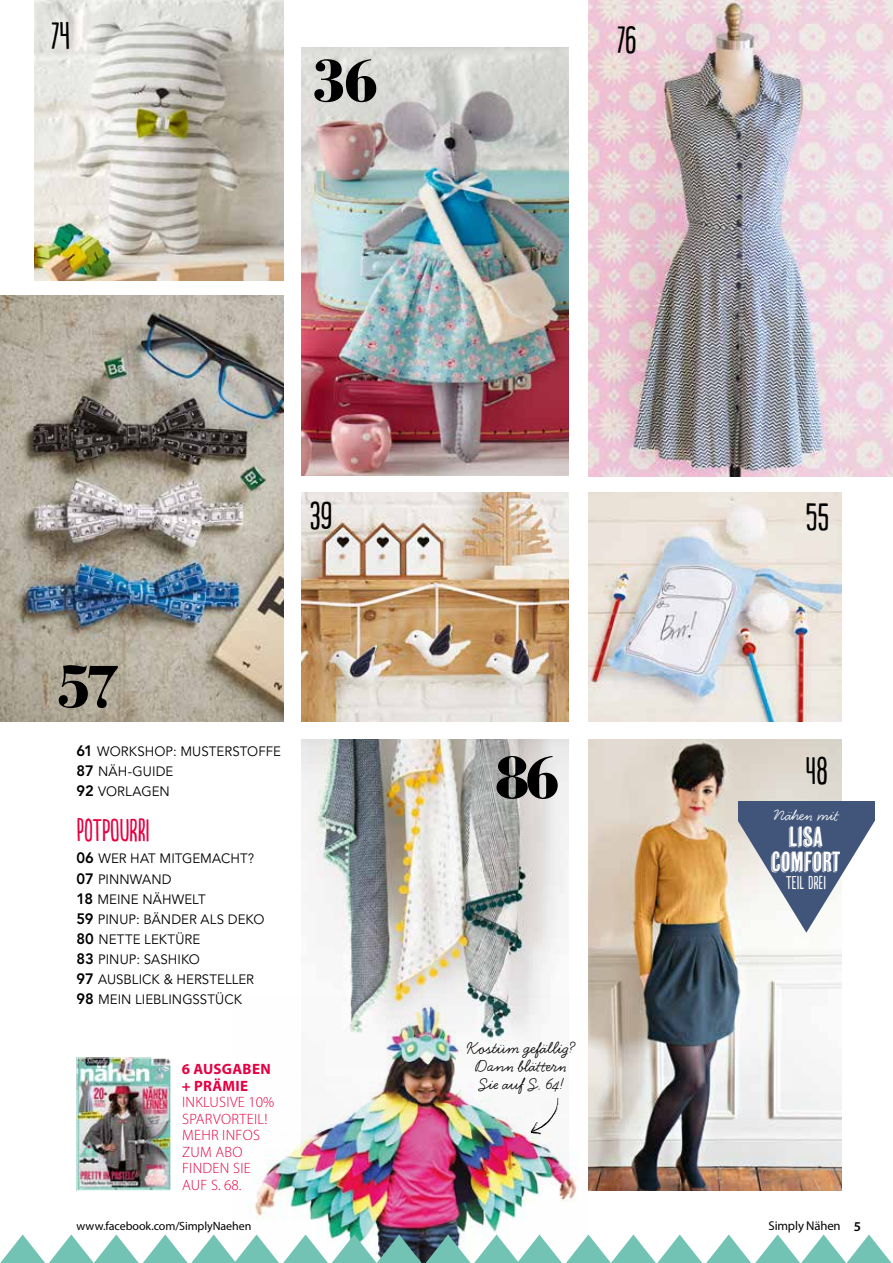
<style>
.page{position:relative;width:893px;height:1263px;background:#fff}
.page>*{position:absolute;margin:0;border:0;box-sizing:border-box;transform-origin:0 0}
.t1{font:900 63px "Bauer Bodoni BT";color:#000}
.t2{font:36px "Populaire";color:#000}
.t3{font:30px "Populaire";letter-spacing:-.005em;color:#e50042}
.t4{font:27.6px/24.3px "Cheap Pine";color:#fff;text-align:center}
.t5{font:18px/18px "Handsome Pro";letter-spacing:.01em;color:#000;text-align:center}
.t6{font:17.7px "Populaire";color:#fff}
.t7{font:17.55px "Handsome Pro";letter-spacing:-.005em;color:#fff}
.t8{font:300 15px/16.5px "Myriad Pro";letter-spacing:.02em;color:#e50042}
.t9{font:700 15px/16.5px "Myriad Pro";letter-spacing:.02em;color:#e50042}
.t10{font:13.5px/20.1px "Avenir";letter-spacing:.005em;color:#000}
.t11{font:12.75px "Myriad Pro";letter-spacing:-.01em;color:#000}
.t12{font:12px "Myriad Pro";letter-spacing:-.005em;color:#000}
.s1{font-weight:800;font-size:15px}
.s2{font-weight:600;font-size:13.5px}
</style>
<div class="page">
<img style="left:301px;top:740px;width:268px;height:257px">
<img style="left:249px;top:997px;width:328px;height:237px">
<img style="left:588px;top:740px;width:254px;height:451px">
<img style="left:588px;top:0;width:305px;height:477px">
<img style="left:588px;top:492px;width:254px;height:230px">
<img style="left:301px;top:492px;width:268px;height:230px">
<img style="left:0;top:296px;width:283px;height:426px">
<img style="left:301px;top:47px;width:268px;height:429px">
<img style="left:34px;top:0;width:249px;height:280px">
<svg style="left:0;top:1234px;width:891px;height:29px"></svg>
<img style="left:79px;top:1059px;width:90px;height:130px">
<div style="left:77px;top:1057px;width:94px;height:134px;border:1px solid #fff"></div>
<div style="left:41px;top:11px;width:40px;height:49px;background:#fff;opacity:.75"></div>
<svg style="left:530px;top:1097px;width:29px;height:37px"></svg>
<svg style="left:738px;top:821px;width:137px;height:112px"></svg>
<div style="left:738px;top:801px;width:137px;height:20px;background:#41557a"></div>
<h2 class="t2" style="left:51px;top:17px;width:21px">74</h2>
<h1 class="t1" style="left:312px;top:41px;width:68px">36</h1>
<h2 class="t2" style="left:617px;top:21px;width:21px">76</h2>
<h2 class="t2" style="left:310px;top:497px;width:23px">39</h2>
<h1 class="t1" style="left:57px;top:646px;width:63px">57</h1>
<p class="t10" style="left:77px;top:742px;width:206px"><span class="s1">61</span> WORKSHOP: MUSTERSTOFFE<br><span class="s1">87</span> NÄH-GUIDE<br><span class="s1">92</span> VORLAGEN</p>
<h3 class="t3" style="left:77px;top:814px;width:75px">POTPOURRI</h3>
<p class="t10" style="left:77px;top:849px;width:189px"><span class="s1">06</span> WER HAT MITGEMACHT?<br><span class="s1">07</span> PINNWAND<br><span class="s1">18</span> MEINE NÄHWELT<br><span class="s1">59</span> PINUP: BÄNDER ALS DEKO<br><span class="s1">80</span> NETTE LEKTÜRE<br><span class="s1">83</span> PINUP: SASHIKO<br><span class="s1">97</span> AUSBLICK &amp; HERSTELLER<br><span class="s1">98</span> MEIN LIEBLINGSSTÜCK</p>
<p class="t9" style="left:182px;top:1060px;width:90px">6 AUSGABEN + PRÄMIE</p>
<p class="t8" style="left:182px;top:1094px;width:93px">INKLUSIVE 10%<br>SPARVORTEIL!<br>MEHR INFOS<br>ZUM ABO<br>FINDEN SIE<br>AUF S. 68.</p>
<h2 class="t2" style="left:806px;top:498px;width:25px">55</h2>
<h1 class="t1" style="left:495px;top:737px;width:67px">86</h1>
<h2 class="t2" style="left:806px;top:751px;width:23px">48</h2>
<p class="t7" style="left:774px;top:804px;width:66px">Nähen mit</p>
<h3 class="t4" style="left:771px;top:825px;width:71px">LISA<br>COMFORT</h3>
<h3 class="t5" style="left:467px;top:1039px;width:110px">Kostüm gefällig?<br>Dann blättern<br>Sie auf S. 64!</h3>
<h3 class="t6" style="left:786px;top:873px;width:41px">TEIL DREI</h3>
<p class="t12" style="left:77px;top:1218px;width:176px">www.facebook.com/SimplyNaehen</p>
<p class="t11" style="left:769px;top:1218px;width:94px">Simply Nähen <span class="s2">5</span></p>
</div>
